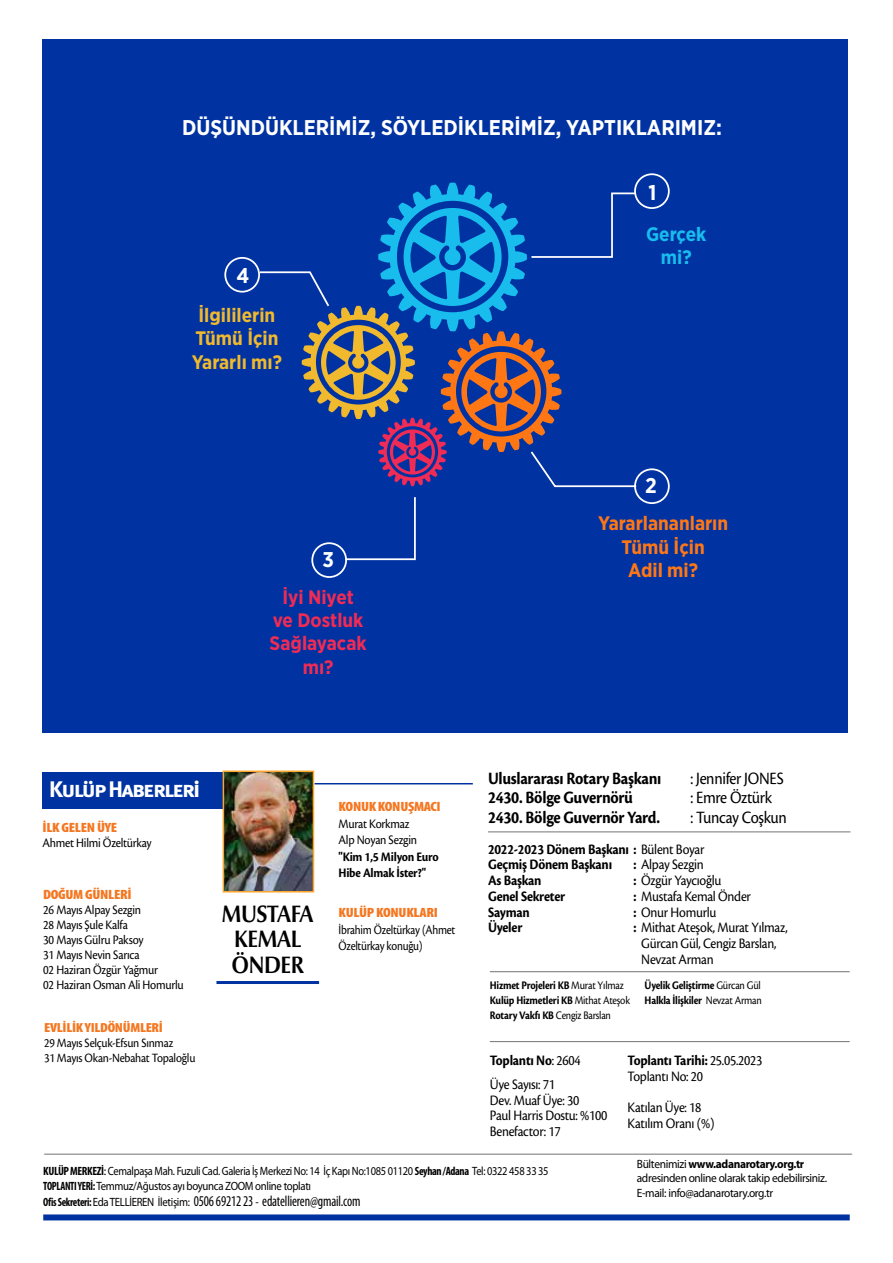
<style>
.page{position:relative;width:893px;height:1263px;background:#fff}
.page>*{position:absolute;margin:0;border:0;box-sizing:border-box;transform-origin:0 0}
.t1{font:700 24px/25.5px "Optima Nova LT Pro";letter-spacing:-.02em;color:#000;text-align:center;scale:.89 1}
.t2{font:22.5px "Meta Plus Bold Caps Tr";letter-spacing:-.08em;color:#fff;scale:1.05 1}
.t3{font:700 21.3px "Gotham Narrow";color:#fff}
.t4{font:700 19.5px/23.4px "Gotham Narrow";color:#ff7715;text-align:center}
.t5{font:700 19.5px/23.4px "Gotham Narrow";color:#f02b55;text-align:center}
.t6{font:700 19.5px/23.4px "Gotham Narrow";color:#f0b92e;text-align:center}
.t7{font:700 19.5px/23.4px "Gotham Narrow";color:#18bdee;text-align:center}
.t8{font:700 18px "Cronos Pro";letter-spacing:-.015em;color:#000;scale:.9 1}
.t9{font:18px "Cronos Pro";letter-spacing:-.02em;color:#000;scale:.9 1}
.t10{font:15px/15.8px "Cronos Pro";letter-spacing:-.02em;color:#000;scale:.9 1}
.t11{font:700 15px/15.8px "Cronos Pro";letter-spacing:-.02em;color:#000;scale:.9 1}
.t12{font:condensed 15px "Myriad Pro";letter-spacing:-.01em;color:#000;scale:.9 1}
.t13{font:13.5px/15px "Cronos Pro";letter-spacing:-.02em;color:#000;scale:.9 1}
.t14{font:900 condensed 13.5px "Myriad Pro";letter-spacing:-.02em;color:#f47721;scale:1.15 1}
.t15{font:13.5px/16.5px "Cronos Pro";letter-spacing:-.02em;color:#000;scale:.85 1}
.t16{font:700 13.5px/16.5px "Cronos Pro";letter-spacing:-.02em;color:#000;scale:.9 1}
.t17{font:13.2px/15px "Cronos Pro";letter-spacing:-.02em;color:#000;scale:.9 1}
.t18{font:900 condensed 13.2px "Myriad Pro";letter-spacing:-.02em;color:#f47721;scale:1.15 1}
.t19{font:12px/14.4px "Myriad Pro";letter-spacing:-.03em;color:#000}
.t20{font:700 12px/15px "Cronos Pro";letter-spacing:-.02em;color:#000;scale:.87 1}
.t21{font:12px/14.4px "Myriad Pro";letter-spacing:-.03em;color:#000;scale:.95 1}
.s1{font-weight:400}
.s2{font-weight:700}
.s3{font-weight:700;font-stretch:condensed}
.s4{font-weight:700;font-size:12px}
.s5{font-stretch:normal;font-size:12px}
</style>
<div class="page">
<div style="left:43px;top:1214px;width:807px;height:6px;background:#0033a1"></div>
<hr style="left:44px;top:1154px;width:808px;height:1px;background:#000">
<div style="left:43px;top:39px;width:805px;height:693px;background:#0033a1"></div>
<svg style="left:344px;top:497px;width:72px;height:64px"></svg>
<svg style="left:42px;top:183px;width:596px;height:305px"></svg>
<div style="left:634px;top:173px;width:36px;height:36px;border:2px solid #fff;border-radius:50%"></div>
<div style="left:634px;top:468px;width:36px;height:36px;border:2px solid #fff;border-radius:50%"></div>
<div style="left:311px;top:542px;width:36px;height:36px;border:2px solid #fff;border-radius:50%"></div>
<div style="left:224px;top:257px;width:36px;height:36px;border:2px solid #fff;border-radius:50%"></div>
<hr style="left:315px;top:783px;width:158px;height:1px;background:#0033a1">
<div style="left:42px;top:772px;width:207px;height:37px;background:#0033a1"></div>
<img style="left:226px;top:773px;width:85px;height:116px">
<div style="left:223px;top:770px;width:91px;height:122px;border:2px solid #faa62f"></div>
<hr style="left:216px;top:981px;width:103px;height:3px;background:#0033a1">
<hr style="left:490px;top:971px;width:360px;height:1px;background:#000">
<hr style="left:490px;top:1041px;width:360px;height:1px;background:#000">
<hr style="left:488px;top:831px;width:362px;height:1px;background:#000">
<h3 class="t3" style="left:182px;top:114px;width:541px">DÜŞÜNDÜKLERİMİZ, SÖYLEDİKLERİMİZ, YAPTIKLARIMIZ:</h3>
<h3 class="t3" style="left:649px;top:178px;width:9px">1</h3>
<h3 class="t3" style="left:236px;top:262px;width:14px">4</h3>
<h3 class="t6" style="left:192px;top:303px;width:92px">İlgililerin<br>Tümü İçin<br>Yararlı mı?</h3>
<h3 class="t7" style="left:646px;top:222px;width:62px">Gerçek mi?</h3>
<h3 class="t3" style="left:322px;top:546px;width:13px">3</h3>
<h3 class="t5" style="left:270px;top:585px;width:99px">İyi Niyet<br>ve Dostluk<br>Sağlayacak mı?</h3>
<h3 class="t3" style="left:645px;top:472px;width:13px">2</h3>
<h3 class="t4" style="left:598px;top:512px;width:132px">Yararlananların<br>Tümü İçin<br>Adil mi?</h3>
<h2 class="t2" style="left:49px;top:776px;width:146px">Kulüp Haberleri</h2>
<p class="t14" style="left:43px;top:820px;width:66px">İLK GELEN ÜYE</p>
<p class="t13" style="left:43px;top:835px;width:123px">Ahmet Hilmi Özeltürkay</p>
<p class="t14" style="left:43px;top:887px;width:78px">DOĞUM GÜNLERİ</p>
<p class="t13" style="left:43px;top:902px;width:158px">26 Mayıs Alpay Sezgin<br>28 Mayıs Şule Kalfa<br>30 Mayıs Gülru Paksoy<br>31 Mayıs Nevin Sarıca<br>02 Haziran Özgür Yağmur<br>02 Haziran Osman Ali Homurlu</p>
<p class="t18" style="left:44px;top:1020px;width:105px">EVLİLİK YILDÖNÜMLERİ</p>
<p class="t17" style="left:44px;top:1035px;width:170px">29 Mayıs Selçuk-Efsun Sınmaz<br>31 Mayıs Okan-Nebahat Topaloğlu</p>
<h1 class="t1" style="left:222px;top:901px;width:104px">MUSTAFA<br>KEMAL<br>ÖNDER</h1>
<p class="t14" style="left:339px;top:799px;width:90px">KONUK KONUŞMACI</p>
<p class="t13" style="left:339px;top:815px;width:89px;line-height:16.5px">Murat Korkmaz<br>Alp Noyan Sezgin</p>
<p class="t16" style="left:339px;top:849px;width:113px">"Kim 1,5 Milyon Euro<br>Hibe Almak İster?"</p>
<p class="t14" style="left:339px;top:905px;width:88px">KULÜP KONUKLARI</p>
<p class="t15" style="left:339px;top:921px;width:139px">İbrahim Özeltürkay (Ahmet<br>Özeltürkay konuğu)</p>
<p class="t8" style="left:488px;top:767px;width:194px">Uluslararası Rotary Başkanı</p>
<p class="t9" style="left:690px;top:767px;width:105px">: Jennifer JONES</p>
<p class="t8" style="left:488px;top:787px;width:163px">2430. Bölge Guvernörü</p>
<p class="t9" style="left:690px;top:787px;width:92px">: Emre Öztürk</p>
<p class="t8" style="left:488px;top:806px;width:193px">2430. Bölge Guvernör Yard.</p>
<p class="t9" style="left:690px;top:806px;width:109px">: Tuncay Coşkun</p>
<p class="t11" style="left:488px;top:841px;width:242px">2022-2023 Dönem Başkanı : <span class="s1">Bülent Boyar<br></span>Geçmiş Dönem Başkanı</p>
<p class="t10" style="left:633px;top:857px;width:80px"><span class="s2">:</span> Alpay Sezgin</p>
<p class="t11" style="left:488px;top:873px;width:61px">As Başkan</p>
<p class="t10" style="left:633px;top:873px;width:99px"><span class="s2">:</span> Özgür Yaycıoğlu</p>
<p class="t11" style="left:488px;top:889px;width:87px">Genel Sekreter</p>
<p class="t10" style="left:633px;top:888px;width:132px"><span class="s2">:</span> Mustafa Kemal Önder</p>
<p class="t11" style="left:488px;top:904px;width:48px">Sayman</p>
<p class="t10" style="left:633px;top:904px;width:94px"><span class="s2">:</span> Onur Homurlu</p>
<p class="t11" style="left:488px;top:920px;width:40px">Üyeler</p>
<p class="t10" style="left:641px;top:920px;width:164px;text-indent:-8px"><span class="s2">:</span> Mithat Ateşok, Murat Yılmaz,<br>Gürcan Gül, Cengiz Barslan,<br>Nevzat Arman</p>
<p class="t20" style="left:490px;top:978px;width:163px">Hizmet Projeleri KB <span class="s1">Murat Yılmaz<br></span>Kulüp Hizmetleri KB <span class="s1">Mithat Ateşok<br></span>Rotary Vakfı KB <span class="s1">Cengiz Barslan</span></p>
<p class="t20" style="left:645px;top:978px;width:136px">Üyelik Geliştirme <span class="s1">Gürcan Gül<br></span>Halkla İlişkiler <span class="s1">Nevzat Arman</span></p>
<p class="t10" style="left:490px;top:1048px;width:102px;line-height:24px"><span class="s2">Toplantı No</span>: 2604<br>Üye Sayısı: 71</p>
<p class="t10" style="left:490px;top:1092px;width:132px">Dev. Muaf Üye: 30<br>Paul Harris Dostu: %100<br>Benefactor: 17</p>
<p class="t10" style="left:628px;top:1052px;width:151px"><span class="s2">Toplantı Tarihi:</span> 25.05.2023<br>Toplantı No: 20</p>
<p class="t10" style="left:628px;top:1099px;width:98px">Katılan Üye: 18<br>Katılım Oranı (%)</p>
<p class="t19" style="left:43px;top:1164px;width:507px"><span class="s3">KULÜP MERKEZİ</span>: Cemalpaşa Mah. Fuzuli Cad. Galeria İş Merkezi No: 14 İç Kapı No:1085 01120 <span class="s3">Seyhan /Adana</span> Tel: 0322 458 33 35<br><span class="s3">TOPLANTI YERİ:</span> Temmuz/Ağustos ayı boyunca ZOOM online toplatı</p>
<p class="t12" style="left:43px;top:1193px;width:354px"><span class="s4">Ofis Sekreteri:</span> <span class="s5">Eda TELLİEREN İletişim:</span> 0506 69212 23 <span class="s5">-</span> edatellieren@gmail.com</p>
<p class="t21" style="left:637px;top:1156px;width:202px">Bültenimizi <span class="s2">www.adanarotary.org.tr </span>adresinden online olarak takip edebilirsiniz.<br>E-mail: info@adanarotary.org.tr</p>
</div>
